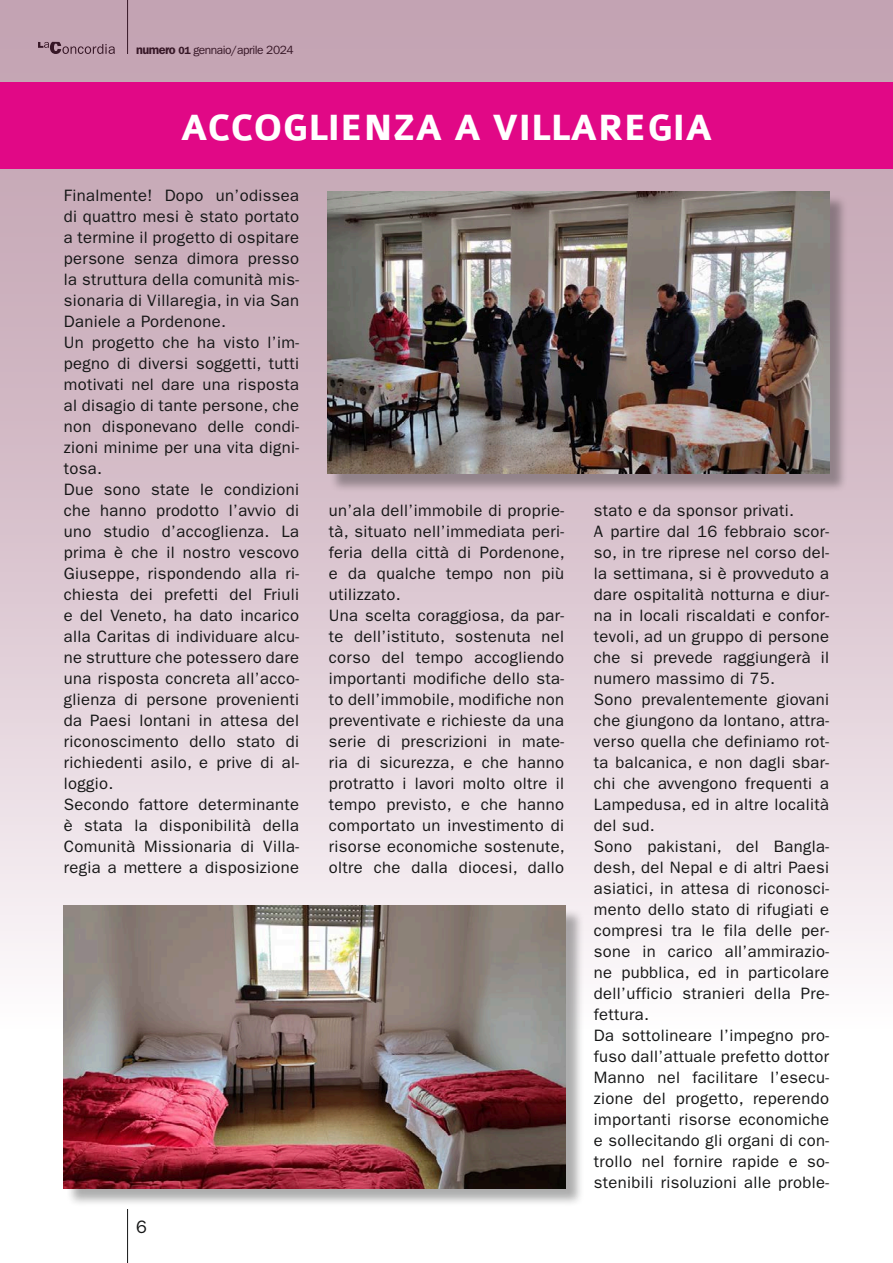
<style>
.page{position:relative;width:893px;height:1263px;background:#fff}
.page>*{position:absolute;margin:0;border:0;box-sizing:border-box;transform-origin:0 0}
.t1{font:700 39px "Colaborate";color:#fff}
.t2{font:18px "Franklin Gothic";color:#151616}
.t3{font:16.5px/21px "Franklin Gothic";letter-spacing:.02em;color:#151616}
.t4{font:12px "Franklin Gothic";letter-spacing:-.04em;color:#151616}
.s1{font-weight:600;font-size:12.75px}
.s2{font-weight:600;font-size:10.5px}
</style>
<div class="page">
<hr style="left:127px;top:1209px;width:1px;height:54px;background:#151616">
<div style="left:0;top:0;width:893px;height:1028px;background:linear-gradient(to bottom,#bc96a8,#faf6f8)"></div>
<div style="left:0;top:83px;width:893px;height:86px;background:#e10886"></div>
<div style="left:330px;top:194px;width:517px;height:299px;background:#151616;opacity:.35"></div>
<img style="left:327px;top:192px;width:502px;height:282px">
<div style="left:66px;top:908px;width:519px;height:299px;background:#151616;opacity:.35"></div>
<img style="left:64px;top:906px;width:502px;height:282px">
<p class="t4" style="left:136px;top:43px;width:159px"><span class="s1">numero</span> <span class="s2">01</span> gennaio/aprile 2024</p>
<h1 class="t1" style="left:180px;top:107px;width:534px">ACCOGLIENZA A VILLAREGIA</h1>
<p class="t3" style="left:64px;top:185px;width:237px">Finalmente! Dopo un’odissea di quattro mesi è stato portato a termine il progetto di ospitare persone senza dimora presso la struttura della comunità mis&shy;sionaria di Villaregia, in via San<br>Daniele a Pordenone.<br>Un progetto che ha visto l’im&shy;pegno di diversi soggetti, tutti motivati nel dare una risposta al disagio di tante persone, che non disponevano delle condi&shy;zioni minime per una vita digni&shy;tosa.<br>Due sono state le condizioni che hanno prodotto l’avvio di uno studio d’accoglienza. La prima è che il nostro vescovo<br>Giuseppe, rispondendo alla ri&shy;chiesta dei prefetti del Friuli e del Veneto, ha dato incarico alla Caritas di individuare alcu&shy;ne strutture che potessero dare una risposta concreta all’acco&shy;glienza di persone provenienti da Paesi lontani in attesa del riconoscimento dello stato di richiedenti asilo, e prive di al&shy;loggio.<br>Secondo fattore determinante è stata la disponibilità della<br>Comunità Missionaria di Villa&shy;regia a mettere a disposizione</p>
<p class="t2" style="left:136px;top:1216px;width:12px">6</p>
<p class="t3" style="left:329px;top:500px;width:238px">un’ala dell’immobile di proprie&shy;tà, situato nell’immediata peri&shy;feria della città di Pordenone, e da qualche tempo non più utilizzato.<br>Una scelta coraggiosa, da par&shy;te dell’istituto, sostenuta nel corso del tempo accogliendo importanti modifiche dello sta&shy;to dell’immobile, modifiche non preventivate e richieste da una serie di prescrizioni in mate&shy;ria di sicurezza, e che hanno protratto i lavori molto oltre il tempo previsto, e che hanno comportato un investimento di risorse economiche sostenute, oltre che dalla diocesi, dallo</p>
<p class="t3" style="left:594px;top:500px;width:237px">stato e da sponsor privati.<br>A partire dal 16 febbraio scor&shy;so, in tre riprese nel corso del&shy;la settimana, si è provveduto a dare ospitalità notturna e diur&shy;na in locali riscaldati e confor&shy;tevoli, ad un gruppo di persone che si prevede raggiungerà il numero massimo di 75.<br>Sono prevalentemente giovani che giungono da lontano, attra&shy;verso quella che definiamo rot&shy;ta balcanica, e non dagli sbar&shy;chi che avvengono frequenti a<br>Lampedusa, ed in altre località del sud.<br>Sono pakistani, del Bangla&shy;desh, del Nepal e di altri Paesi asiatici, in attesa di riconosci&shy;mento dello stato di rifugiati e compresi tra le fila delle per&shy;sone in carico all’ammirazio&shy;ne pubblica, ed in particolare dell’ufficio stranieri della Pre&shy;fettura.<br>Da sottolineare l’impegno pro&shy;fuso dall’attuale prefetto dottor<br>Manno nel facilitare l’esecu&shy;zione del progetto, reperendo importanti risorse economiche e sollecitando gli organi di con&shy;trollo nel fornire rapide e so&shy;stenibili risoluzioni alle proble-</p>
</div>
